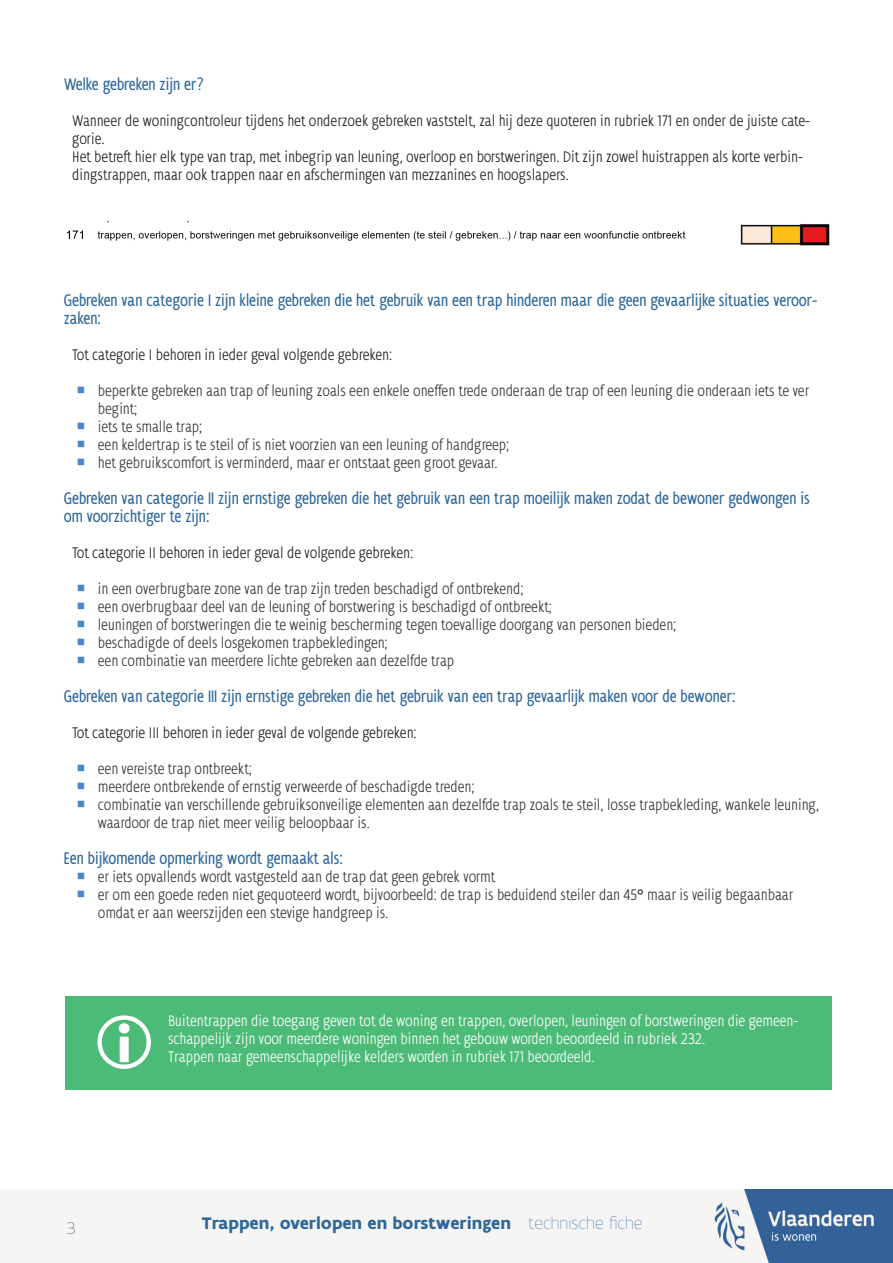
<style>
.page{position:relative;width:893px;height:1263px;background:#fff}
.page>*{position:absolute;margin:0;border:0;box-sizing:border-box;transform-origin:0 0}
.kleine_titels{font:condensed 18px/18px "Flanders Art Sans";color:#2e679a}
.t1{font:700 18px "Flanders Art Sans";color:#2e679a}
.t2{font:100 18px "Flanders Art Sans";color:#3c7bbf}
.t3{font:100 18px "Flanders Art Sans";color:#2e679a}
.t4{font:300 condensed 16.5px/18px "Flanders Art Sans";color:#383839}
.Alineastijl_1{font:300 condensed 16.5px/18px "Flanders Art Sans";color:#231f20}
.Alineastijl_1-2{font:300 condensed 16.5px/18px "Flanders Art Sans";color:#fff}
</style>
<div class="page">
<img style="left:704px;top:1189px;width:189px;height:74px">
<div style="left:0;top:1189px;width:704px;height:74px;background:#f6f5f3"></div>
<div style="left:65px;top:996px;width:767px;height:93px;background:#4dbb78"></div>
<svg style="left:97px;top:1015px;width:54px;height:54px"></svg>
<img style="left:66px;top:222px;width:764px;height:24px">
<p class="kleine_titels" style="left:64px;top:75px;width:142px">Welke gebreken zijn er?</p>
<p class="Alineastijl_1" style="left:72px;top:112px;width:739px">Wanneer de woningcontroleur tijdens het onderzoek gebreken vaststelt, zal hij deze quoteren in rubriek 171 en onder de juiste cate&shy;gorie.</p>
<p class="Alineastijl_1" style="left:72px;top:148px;width:732px">Het betreft hier elk type van trap, met inbegrip van leuning, overloop en borstweringen. Dit zijn zowel huistrappen als korte verbin&shy;dingstrappen, maar ook trappen naar en afschermingen van mezzanines en hoogslapers.</p>
<p class="kleine_titels" style="left:64px;top:291px;width:755px">Gebreken van categorie I zijn kleine gebreken die het gebruik van een trap hinderen maar die geen gevaarlijke situaties veroor&shy;zaken:</p>
<p class="Alineastijl_1" style="left:72px;top:346px;width:321px">Tot categorie I behoren in ieder geval volgende gebreken:</p>
<p class="t4" style="left:98px;top:382px;width:713px">beperkte gebreken aan trap of leuning zoals een enkele oneffen trede onderaan de trap of een leuning die onderaan iets te ver begint;</p>
<p class="t4" style="left:98px;top:418px;width:106px">iets te smalle trap;</p>
<p class="t4" style="left:98px;top:436px;width:413px">een keldertrap is te steil of is niet voorzien van een leuning of handgreep;</p>
<p class="t4" style="left:98px;top:454px;width:401px">het gebruikscomfort is verminderd, maar er ontstaat geen groot gevaar.</p>
<p class="kleine_titels" style="left:64px;top:489px;width:748px">Gebreken van categorie II zijn ernstige gebreken die het gebruik van een trap moeilijk maken zodat de bewoner gedwongen is om voorzichtiger te zijn:</p>
<p class="Alineastijl_1" style="left:72px;top:544px;width:342px">Tot categorie II behoren in ieder geval de volgende gebreken:</p>
<p class="t4" style="left:98px;top:580px;width:427px">in een overbrugbare zone van de trap zijn treden beschadigd of ontbrekend;</p>
<p class="t4" style="left:98px;top:598px;width:456px">een overbrugbaar deel van de leuning of borstwering is beschadigd of ontbreekt;</p>
<p class="t4" style="left:98px;top:616px;width:580px">leuningen of borstweringen die te weinig bescherming tegen toevallige doorgang van personen bieden;</p>
<p class="t4" style="left:98px;top:634px;width:291px">beschadigde of deels losgekomen trapbekledingen;</p>
<p class="t4" style="left:98px;top:652px;width:358px">een combinatie van meerdere lichte gebreken aan dezelfde trap</p>
<p class="kleine_titels" style="left:64px;top:687px;width:673px">Gebreken van categorie III zijn ernstige gebreken die het gebruik van een trap gevaarlijk maken voor de bewoner:</p>
<p class="Alineastijl_1" style="left:72px;top:724px;width:346px">Tot categorie III behoren in ieder geval de volgende gebreken:</p>
<p class="t4" style="left:98px;top:760px;width:156px">een vereiste trap ontbreekt;</p>
<p class="t4" style="left:98px;top:778px;width:378px">meerdere ontbrekende of ernstig verweerde of beschadigde treden;</p>
<p class="t4" style="left:98px;top:796px;width:723px">combinatie van verschillende gebruiksonveilige elementen aan dezelfde trap zoals te steil, losse trapbekleding, wankele leuning, waardoor de trap niet meer veilig beloopbaar is.</p>
<p class="kleine_titels" style="left:64px;top:849px;width:281px">Een bijkomende opmerking wordt gemaakt als:</p>
<p class="t4" style="left:98px;top:868px;width:399px">er iets opvallends wordt vastgesteld aan de trap dat geen gebrek vormt</p>
<p class="t4" style="left:98px;top:886px;width:697px">er om een goede reden niet gequoteerd wordt, bijvoorbeeld: de trap is beduidend steiler dan 45° maar is veilig begaanbaar omdat er aan weerszijden een stevige handgreep is.</p>
<p class="t3" style="left:67px;top:1218px;width:10px">3</p>
<p class="Alineastijl_1-2" style="left:168px;top:1012px;width:632px">Buitentrappen die toegang geven tot de woning en trappen, overlopen, leuningen of borstweringen die gemeen&shy;schappelijk zijn voor meerdere woningen binnen het gebouw worden beoordeeld in rubriek 232.</p>
<p class="Alineastijl_1-2" style="left:168px;top:1048px;width:428px">Trappen naar gemeenschappelijke kelders worden in rubriek 171 beoordeeld.</p>
<p class="t1" style="left:202px;top:1212px;width:311px">Trappen, overlopen en borstweringen</p>
<p class="t2" style="left:528px;top:1213px;width:115px">technische fiche</p>
</div>
